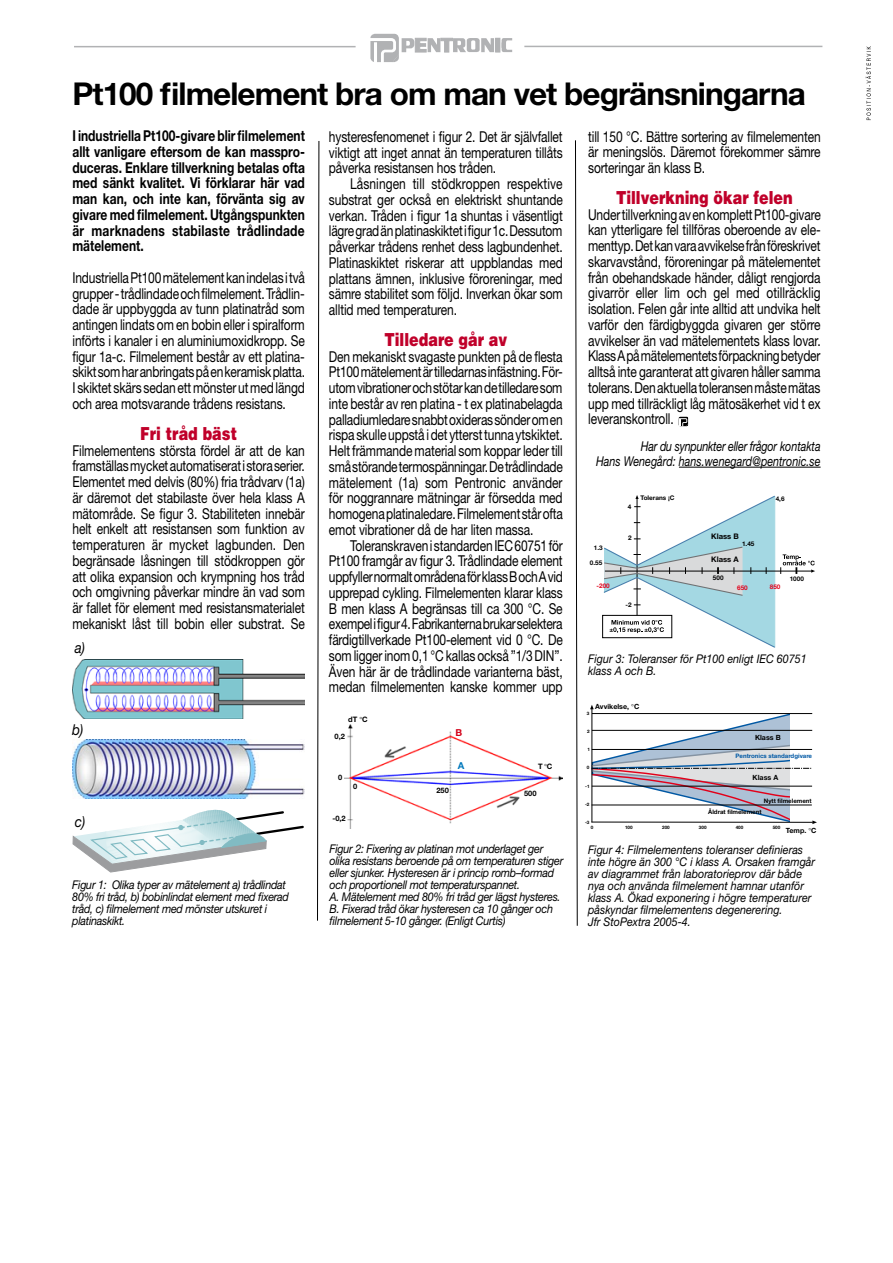
<style>
.page{position:relative;width:893px;height:1263px;background:#fff}
.page>*{position:absolute;margin:0;border:0;box-sizing:border-box;transform-origin:0 0}
.t1{font:700 31.5px "Helvetica Neue";letter-spacing:-.03em;color:#000}
.t2{font:900 18px "Helvetica";color:#c0002a;scale:.8 1}
.t3{font:15px/15.8px "Helvetica Neue";letter-spacing:-.01em;color:#000;text-align:justify;scale:.8 1}
.t4{font:700 15px/15.8px "Helvetica Neue";letter-spacing:.02em;color:#000;text-align:justify;scale:.8 1}
.t5{font:italic 15px "Helvetica Neue";color:#000;scale:.9 1}
.t6{font:italic 13.5px/15px "Helvetica Neue";color:#000;text-align:right;scale:.8 1}
.t7{font:italic 12px/12px "Helvetica Neue";letter-spacing:-.025em;color:#000;scale:.9 1}
.t8{font:italic 12px/12px "Helvetica Neue";color:#000;scale:.9 1}
.t9{font:700 9.6px "Helvetica Neue";color:#d30019}
.t10{font:700 9.6px "Helvetica Neue";color:#0078bc}
.t11{font:700 7.65px "Helvetica Neue";color:#000}
.t12{font:700 7.5px "Helvetica Neue";color:#000}
.t13{font:700 7.2px "Helvetica Neue";color:#000}
.t14{font:700 6.3px "Helvetica Neue";color:#000}
.t15{font:700 6.3px "Helvetica Neue";color:#e2001a}
.t16{font:700 6.15px "Helvetica Neue";color:#000}
.t17{font:700 6.15px "Helvetica Neue";color:#0058a4}
.t18{font:700 4.65px "Helvetica Neue";color:#000}
</style>
<div class="page">
<hr style="left:496px;top:38px;width:4px;height:14px;background:#b1b2b4">
<div style="left:495px;top:38px;width:5px;height:14px;border:1px solid #b1b2b4"></div>
<svg style="left:370px;top:34px;width:124px;height:28px"></svg>
<svg style="left:502px;top:38px;width:10px;height:14px"></svg>
<hr style="left:524px;top:46px;width:298px;height:1px;background:#b1b2b4">
<hr style="left:74px;top:46px;width:282px;height:1px;background:#b1b2b4">
<svg style="left:317px;top:141px;width:2px;height:780px"></svg>
<svg style="left:575px;top:140px;width:3px;height:786px"></svg>
<svg style="left:679px;top:416px;width:10px;height:10px"></svg>
<svg style="left:866px;top:46px;width:5px;height:74px"></svg>
<hr style="left:679px;top:467px;width:142px;height:1px;background:#000">
<img style="left:344px;top:725px;width:218px;height:104px">
<svg style="left:602px;top:495px;width:213px;height:153px"></svg>
<svg style="left:73px;top:809px;width:231px;height:63px"></svg>
<img style="left:72px;top:659px;width:232px;height:59px">
<img style="left:72px;top:739px;width:232px;height:60px">
<svg style="left:590px;top:705px;width:227px;height:119px"></svg>
<h1 class="t1" style="left:72px;top:75px;width:735px">Pt100 filmelement bra om man vet begränsningarna</h1>
<p class="t4" style="left:72px;top:128px;width:292px">I industriella Pt100-givare blir filmelement allt vanligare eftersom de kan masspro&shy;duceras. Enklare tillverkning betalas ofta med sänkt kvalitet. Vi förklarar här vad man kan, och inte kan, förvänta sig av givare med filmelement. Utgångspunkten är marknadens stabilaste trådlindade mätelement.</p>
<p class="t3" style="left:72px;top:270px;width:292px">Industriella Pt100 mätelement kan indelas i två grupper - trådlindade och filmelement. Trådlin&shy;dade är uppbyggda av tunn platinatråd som antingen lindats om en bobin eller i spiralform införts i kanaler i en aluminiumoxidkropp. Se figur 1a-c. Filmelement består av ett platina&shy;skikt som har anbringats på en keramisk platta.<br>I skiktet skärs sedan ett mönster ut med längd och area motsvarande trådens resistans.</p>
<p class="t2" style="left:140px;top:421px;width:122px">Fri tråd bäst</p>
<p class="t3" style="left:72px;top:442px;width:292px">Filmelementens största fördel är att de kan framställas mycket automatiserat i stora serier.<br>Elementet med delvis (80%) fria trådvarv (1a) är däremot det stabilaste över hela klass A mätområde. Se figur 3. Stabiliteten innebär helt enkelt att resistansen som funktion av temperaturen är mycket lagbunden. Den begränsade låsningen till stödkroppen gör att olika expansion och krympning hos tråd och omgivning påverkar mindre än vad som är fallet för element med resistansmaterialet mekaniskt låst till bobin eller substrat. Se</p>
<p class="t3" style="left:588px;top:128px;width:292px">till 150 °C. Bättre sortering av filmelementen är meningslös. Däremot förekommer sämre sorteringar än klass B.</p>
<p class="t2" style="left:616px;top:186px;width:223px">Tillverkning ökar felen</p>
<p class="t3" style="left:588px;top:206px;width:292px">Under tillverkning av en komplett Pt100-givare kan ytterligare fel tillföras oberoende av ele&shy;menttyp. Det kan vara avvikelse från föreskrivet skarvavstånd, föroreningar på mätelementet från obehandskade händer, dåligt rengjorda givarrör eller lim och gel med otillräcklig isolation. Felen går inte alltid att undvika helt varför den färdigbyggda givaren ger större avvikelser än vad mätelementets klass lovar.<br>Klass A på mätelementets förpackning betyder alltså inte garanterat att givaren håller samma tolerans. Den aktuella toleransen måste mätas upp med tillräckligt låg mätosäkerhet vid t ex leveranskontroll.</p>
<p class="t3" style="left:329px;top:128px;width:294px">hysteresfenomenet i figur 2. Det är självfallet viktigt att inget annat än temperaturen tillåts påverka resistansen hos tråden.</p>
<p class="t3" style="left:329px;top:176px;width:294px;text-indent:21px">Låsningen till stödkroppen respektive substrat ger också en elektriskt shuntande verkan. Tråden i figur 1a shuntas i väsentligt lägre grad än platinaskiktet i figur 1c. Dessutom påverkar trådens renhet dess lagbundenhet.<br>Platinaskiktet riskerar att uppblandas med plattans ämnen, inklusive föroreningar, med sämre stabilitet som följd. Inverkan ökar som alltid med temperaturen.</p>
<p class="t2" style="left:384px;top:328px;width:155px">Tilledare går av</p>
<p class="t3" style="left:329px;top:348px;width:294px">Den mekaniskt svagaste punkten på de flesta Pt100 mätelement är tilledarnas infästning. För&shy;utom vibrationer och stötar kan de tilledare som inte består av ren platina - t ex platinabelagda palladiumledare snabbt oxideras sönder om en rispa skulle uppstå i det ytterst tunna ytskiktet.<br>Helt främmande material som koppar leder till små störande termospänningar. De trådlindade mätelement (1a) som Pentronic använder för noggrannare mätningar är försedda med homogena platinaledare. Filmelement står ofta emot vibrationer då de har liten massa.</p>
<p class="t3" style="left:329px;top:537px;width:294px;text-indent:21px">Toleranskraven i standarden IEC 60751 för Pt100 framgår av figur 3. Trådlindade element uppfyller normalt områdena för klass B och A vid upprepad cykling. Filmelementen klarar klass B men klass A begränsas till ca 300 °C. Se exempel i figur 4. Fabrikanterna brukar selektera färdigtillverkade Pt100-element vid 0 °C. De som ligger inom 0,1 °C kallas också ”1/3 DIN”.<br>Även här är de trådlindade varianterna bäst, medan filmelementen kanske kommer upp</p>
<p class="t6" style="left:596px;top:438px;width:282px">Har du synpunkter eller frågor kontakta<br>Hans Wenegård: hans.wenegard@pentronic.se</p>
<p class="t14" style="left:641px;top:494px;width:35px">Tolerans ¡C</p>
<p class="t14" style="left:776px;top:495px;width:10px">4,6</p>
<p class="t14" style="left:628px;top:503px;width:5px">4</p>
<p class="t14" style="left:628px;top:534px;width:5px">2</p>
<p class="t11" style="left:711px;top:532px;width:29px">Klass B</p>
<p class="t11" style="left:711px;top:554px;width:29px">Klass A</p>
<p class="t14" style="left:742px;top:540px;width:14px">1.45</p>
<p class="t14" style="left:594px;top:543px;width:10px">1.3</p>
<p class="t15" style="left:597px;top:581px;width:15px">-200</p>
<p class="t14" style="left:590px;top:559px;width:14px">0.55</p>
<p class="t14" style="left:713px;top:574px;width:12px">500</p>
<p class="t14" style="left:790px;top:575px;width:16px">1000</p>
<p class="t15" style="left:737px;top:583px;width:12px">650</p>
<p class="t15" style="left:770px;top:583px;width:12px">850</p>
<p class="t14" style="left:625px;top:601px;width:8px">-2</p>
<p class="t5" style="left:75px;top:638px;width:13px">a)</p>
<p class="t8" style="left:588px;top:652px;width:244px">Figur 3: Toleranser för Pt100 enligt IEC 60751 klass A och B.</p>
<p class="t5" style="left:72px;top:720px;width:14px">b)</p>
<p class="t5" style="left:75px;top:813px;width:13px">c)</p>
<p class="t7" style="left:72px;top:878px;width:242px">Figur 1: Olika typer av mätelement a) trådlindat 80% fri tråd, b) bobinlindat element med fixerad tråd, c) filmelement med mönster utskuret i platinaskikt.</p>
<p class="t12" style="left:348px;top:715px;width:21px">dT C</p>
<p class="t13" style="left:595px;top:702px;width:46px">Avvikelse, C</p>
<p class="t18" style="left:587px;top:710px;width:4px">3</p>
<p class="t12" style="left:335px;top:731px;width:12px">0,2</p>
<p class="t12" style="left:338px;top:772px;width:6px">0</p>
<p class="t12" style="left:332px;top:813px;width:15px">-0,2</p>
<p class="t12" style="left:353px;top:782px;width:6px">0</p>
<p class="t9" style="left:456px;top:727px;width:8px">B</p>
<p class="t18" style="left:587px;top:728px;width:4px">2</p>
<p class="t13" style="left:755px;top:733px;width:27px">Klass B</p>
<p class="t18" style="left:587px;top:747px;width:4px">1</p>
<p class="t17" style="left:735px;top:752px;width:78px">Pentronics standardgivare</p>
<p class="t10" style="left:458px;top:760px;width:8px">A</p>
<p class="t12" style="left:538px;top:762px;width:16px">T C</p>
<p class="t18" style="left:587px;top:765px;width:4px">0</p>
<p class="t13" style="left:753px;top:773px;width:27px">Klass A</p>
<p class="t12" style="left:436px;top:785px;width:14px">250</p>
<p class="t12" style="left:524px;top:789px;width:14px">500</p>
<p class="t18" style="left:585px;top:783px;width:6px">-1</p>
<p class="t18" style="left:585px;top:801px;width:6px">-2</p>
<p class="t16" style="left:764px;top:797px;width:49px">Nytt filmelement</p>
<p class="t16" style="left:708px;top:808px;width:55px">Åldrat filmelement</p>
<p class="t18" style="left:585px;top:819px;width:6px">-3</p>
<p class="t18" style="left:591px;top:825px;width:4px">0</p>
<p class="t18" style="left:625px;top:825px;width:9px">100</p>
<p class="t18" style="left:662px;top:825px;width:9px">200</p>
<p class="t18" style="left:699px;top:824px;width:9px">300</p>
<p class="t18" style="left:736px;top:824px;width:9px">400</p>
<p class="t18" style="left:773px;top:824px;width:9px">500</p>
<p class="t13" style="left:786px;top:826px;width:32px">Temp. C</p>
<p class="t7" style="left:330px;top:842px;width:261px">Figur 2: Fixering av platinan mot underlaget ger olika resistans beroende på om temperaturen stiger eller sjunker. Hysteresen är i princip romb–formad och proportionell mot temperaturspannet.<br>A. Mätelement med 80% fri tråd ger lägst hysteres.<br>B. Fixerad tråd ökar hysteresen ca 10 gånger och filmelement 5-10 gånger. (Enligt Curtis)</p>
<p class="t8" style="left:588px;top:843px;width:254px">Figur 4: Filmelementens toleranser definieras inte högre än 300 °C i klass A. Orsaken framgår av diagrammet från laboratorieprov där både nya och använda filmelement hamnar utanför klass A. Ökad exponering i högre temperaturer påskyndar filmelementens degenerering.<br>Jfr StoPextra 2005-4.</p>
</div>
